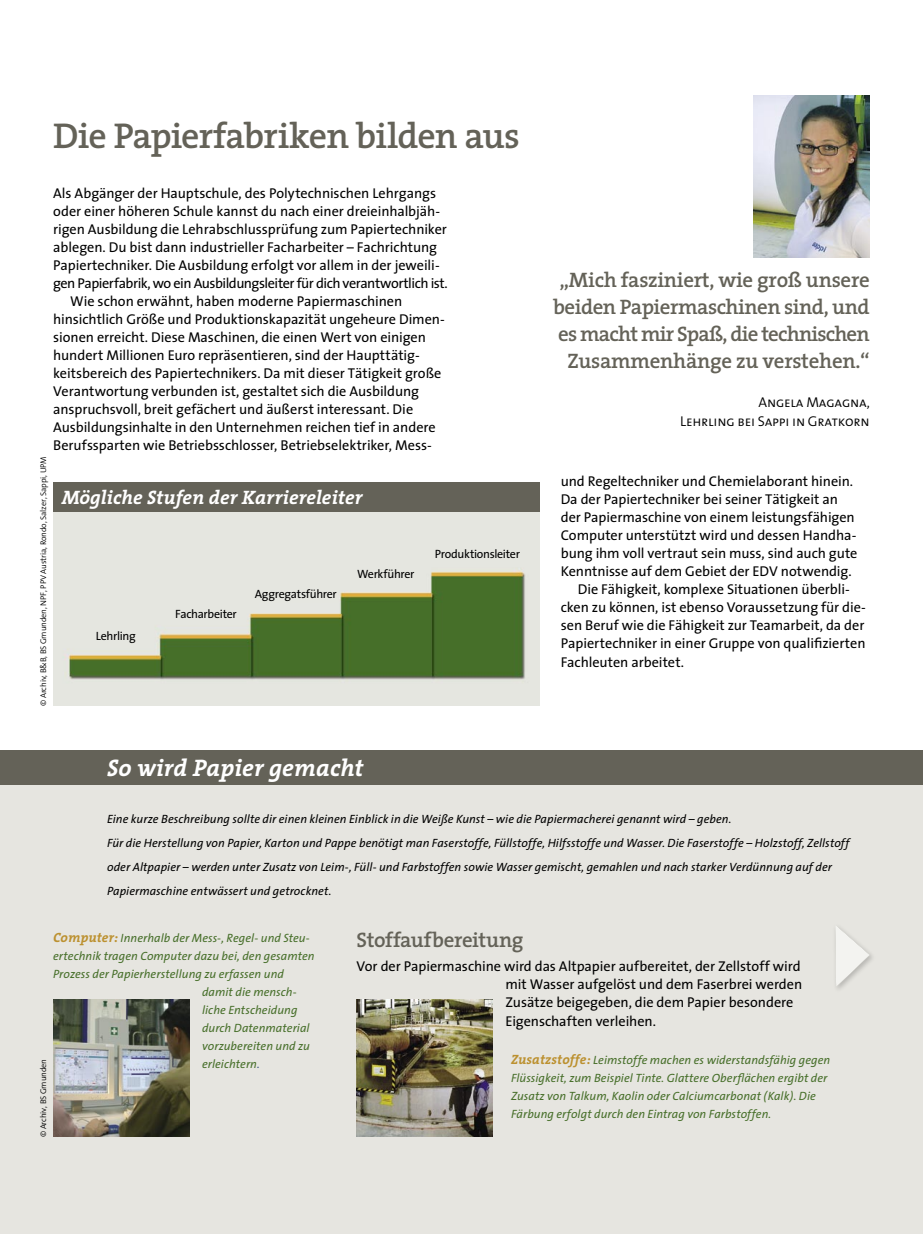
<style>
.page{position:relative;width:923px;height:1234px;background:#fff}
.page>*{position:absolute;margin:0;border:0;box-sizing:border-box;transform-origin:0 0}
.t1{font:600 36px "The Serif";letter-spacing:-.025em;color:#646258}
.t2{font:italic 700 24px "The Serif";color:#fff}
.t3{font:600 21px/27px "The Serif";letter-spacing:-.025em;color:#646258;text-align:right}
.t4{font:italic 700 19.5px "The Serif";color:#fff}
.t5{font:14.25px/18px "The Sans";letter-spacing:-.005em;color:#000}
.t6{font:14.25px "The Sans";letter-spacing:-.035em;color:#000}
.t7{font:14.25px/19.5px "The Sans Semi Light Caps";letter-spacing:-.015em;color:#000;text-align:right}
.t8{font:italic 12px/18px "The Sans";letter-spacing:.005em;color:#476f2a}
.t9{font:italic 12px/24px "The Sans";letter-spacing:.005em;color:#000}
.t10{font:12px "The Sans";letter-spacing:-.025em;color:#000}
.t11{font:300 8.25px "The Sans";letter-spacing:-.015em;color:#000}
.s1{font-family:"The Serif";font-weight:700;font-size:13.5px;color:#bc9130}
.s2{color:#435d89}
</style>
<div class="page">
<div style="left:0;top:772px;width:923px;height:461px;background:#e6e5e0"></div>
<div style="left:0;top:750px;width:923px;height:34px;background:#646258"></div>
<img style="left:754px;top:95px;width:116px;height:162px">
<img style="left:356px;top:999px;width:137px;height:136px">
<img style="left:53px;top:512px;width:486px;height:193px">
<div style="left:53px;top:482px;width:486px;height:30px;background:#646258"></div>
<img style="left:53px;top:999px;width:136px;height:136px">
<svg style="left:835px;top:926px;width:35px;height:60px"></svg>
<h1 class="t1" style="left:53px;top:106px;width:468px">Die Papierfabriken bilden aus</h1>
<p class="t5" style="left:53px;top:184px;width:384px">Als Abgänger der Hauptschule, des Polytechnischen Lehrgangs</p>
<p class="t5" style="left:53px;top:202px;width:388px">oder einer höheren Schule kannst du nach einer dreieinhalbjäh-</p>
<p class="t5" style="left:53px;top:220px;width:395px">rigen Ausbildung die Lehrabschlussprüfung zum Papiertechniker</p>
<p class="t5" style="left:53px;top:238px;width:385px">ablegen. Du bist dann industrieller Facharbeiter – Fachrichtung</p>
<p class="t5" style="left:53px;top:256px;width:388px">Papiertechniker. Die Ausbildung erfolgt vor allem in der jeweili-</p>
<p class="t6" style="left:53px;top:271px;width:396px">gen Papierfabrik, wo ein Ausbildungsleiter für dich verantwortlich ist.</p>
<p class="t5" style="left:70px;top:292px;width:333px">Wie schon erwähnt, haben moderne Papiermaschinen</p>
<p class="t5" style="left:53px;top:310px;width:393px">hinsichtlich Größe und Produktionskapazität ungeheure Dimen-</p>
<p class="t5" style="left:53px;top:328px;width:374px">sionen erreicht. Diese Maschinen, die einen Wert von einigen</p>
<p class="t5" style="left:53px;top:346px;width:368px">hundert Millionen Euro repräsentieren, sind der Haupttätig-</p>
<p class="t5" style="left:53px;top:364px;width:390px">keitsbereich des Papiertechnikers. Da mit dieser Tätigkeit große</p>
<p class="t5" style="left:53px;top:382px;width:367px">Verantwortung verbunden ist, gestaltet sich die Ausbildung</p>
<p class="t5" style="left:53px;top:400px;width:361px">anspruchsvoll, breit gefächert und äußerst interessant. Die</p>
<p class="t5" style="left:53px;top:418px;width:384px">Ausbildungsinhalte in den Unternehmen reichen tief in andere</p>
<p class="t5" style="left:53px;top:436px;width:380px">Berufssparten wie Betriebsschlosser, Betriebselektriker, Mess-</p>
<p class="t11" style="left:36px;top:706px;width:251px;rotate:-90deg">© Archiv, B&amp;B, BS Gmunden, NPF, PPV Austria, Rondo, Salzer, Sappi, UPM</p>
<h3 class="t4" style="left:62px;top:481px;width:302px">Mögliche Stufen der Karriereleiter</h3>
<p class="t10" style="left:96px;top:625px;width:41px">Lehrling</p>
<p class="t10" style="left:175px;top:604px;width:63px">Facharbeiter</p>
<p class="t10" style="left:255px;top:583px;width:83px">Aggregatsführer</p>
<p class="t10" style="left:357px;top:563px;width:59px">Werkführer</p>
<h2 class="t2" style="left:107px;top:748px;width:258px">So wird Papier gemacht</h2>
<p class="t10" style="left:435px;top:544px;width:87px">Produktionsleiter</p>
<h3 class="t3" style="left:553px;top:265px;width:318px">„Mich fasziniert, wie groß unsere beiden Papiermaschinen sind, und es macht mir Spaß, die technischen Zusammenhänge zu verstehen.“</h3>
<p class="t7" style="left:680px;top:391px;width:191px">Angela Magagna,<br>Lehrling bei Sappi in Gratkorn</p>
<p class="t5" style="left:561px;top:472px;width:294px">und Regeltechniker und Chemielaborant hinein.</p>
<p class="t5" style="left:561px;top:490px;width:279px">Da der Papiertechniker bei seiner Tätigkeit an</p>
<p class="t5" style="left:561px;top:508px;width:295px">der Papiermaschine von einem leistungsfähigen</p>
<p class="t5" style="left:561px;top:526px;width:297px">Computer unterstützt wird und dessen Handha-</p>
<p class="t5" style="left:561px;top:544px;width:298px">bung ihm voll vertraut sein muss, sind auch gute</p>
<p class="t5" style="left:561px;top:562px;width:292px">Kenntnisse auf dem Gebiet der EDV notwendig.</p>
<p class="t5" style="left:578px;top:580px;width:274px">Die Fähigkeit, komplexe Situationen überbli-</p>
<p class="t5" style="left:561px;top:598px;width:307px">cken zu können, ist ebenso Voraussetzung für die-</p>
<p class="t5" style="left:561px;top:616px;width:305px">sen Beruf wie die Fähigkeit zur Teamarbeit, da der</p>
<p class="t5" style="left:561px;top:634px;width:306px">Papiertechniker in einer Gruppe von qualifizierten</p>
<p class="t5" style="left:561px;top:652px;width:125px">Fachleuten arbeitet.</p>
<p class="t9" style="left:107px;top:806px;width:744px">Eine kurze Beschreibung sollte dir einen kleinen Einblick in die Weiße Kunst – wie die Papiermacherei genannt wird – geben.<br>Für die Herstellung von Papier, Karton und Pappe benötigt man Faserstoffe, Füllstoffe, Hilfsstoffe und Wasser. Die Faserstoffe – Holzstoff, Zellstoff oder Altpapier – werden unter Zusatz von Leim-, Füll- und Farbstoffen sowie Wasser gemischt, gemahlen und nach starker Verdünnung auf der Papiermaschine entwässert und getrocknet.</p>
<p class="t8" style="left:53px;top:928px;width:258px"><span class="s1">Computer:</span> Innerhalb der Mess-, Regel- und Steu-</p>
<p class="t8" style="left:53px;top:946px;width:263px">ertechnik tragen Computer dazu bei, den gesamten</p>
<p class="t8" style="left:53px;top:964px;width:232px">Prozess der Papierherstellung zu erfassen und</p>
<p class="t8" style="left:202px;top:982px;width:96px">damit die mensch-</p>
<p class="t8" style="left:202px;top:1000px;width:97px">liche Entscheidung</p>
<p class="t8" style="left:202px;top:1018px;width:109px">durch Datenmaterial</p>
<p class="t8" style="left:202px;top:1036px;width:109px">vorzubereiten und zu</p>
<p class="t8" style="left:202px;top:1054px;width:59px">erleichtern<span class="s2">.</span></p>
<p class="t11" style="left:36px;top:1136px;width:80px;rotate:-90deg">© Archiv, BS Gmunden</p>
<h3 class="t3" style="left:356px;top:926px;width:169px">Stoffaufbereitung</h3>
<p class="t5" style="left:505px;top:956px;width:298px;text-indent:-149px">Vor der Papiermaschine wird das Altpapier aufbereitet, der Zellstoff wird mit Wasser aufgelöst und dem Faserbrei werden Zusätze beigegeben, die dem Papier besondere Eigenschaften verleihen.</p>
<p class="t8" style="left:511px;top:1050px;width:321px"><span class="s1">Zusatzstoffe:</span> Leimstoffe machen es widerstandsfähig gegen Flüssigkeit, zum Beispiel Tinte. Glattere Oberflächen ergibt der Zusatz von Talkum, Kaolin oder Calciumcarbonat (Kalk). Die Färbung erfolgt durch den Eintrag von Farbstoffen.</p>
</div>
